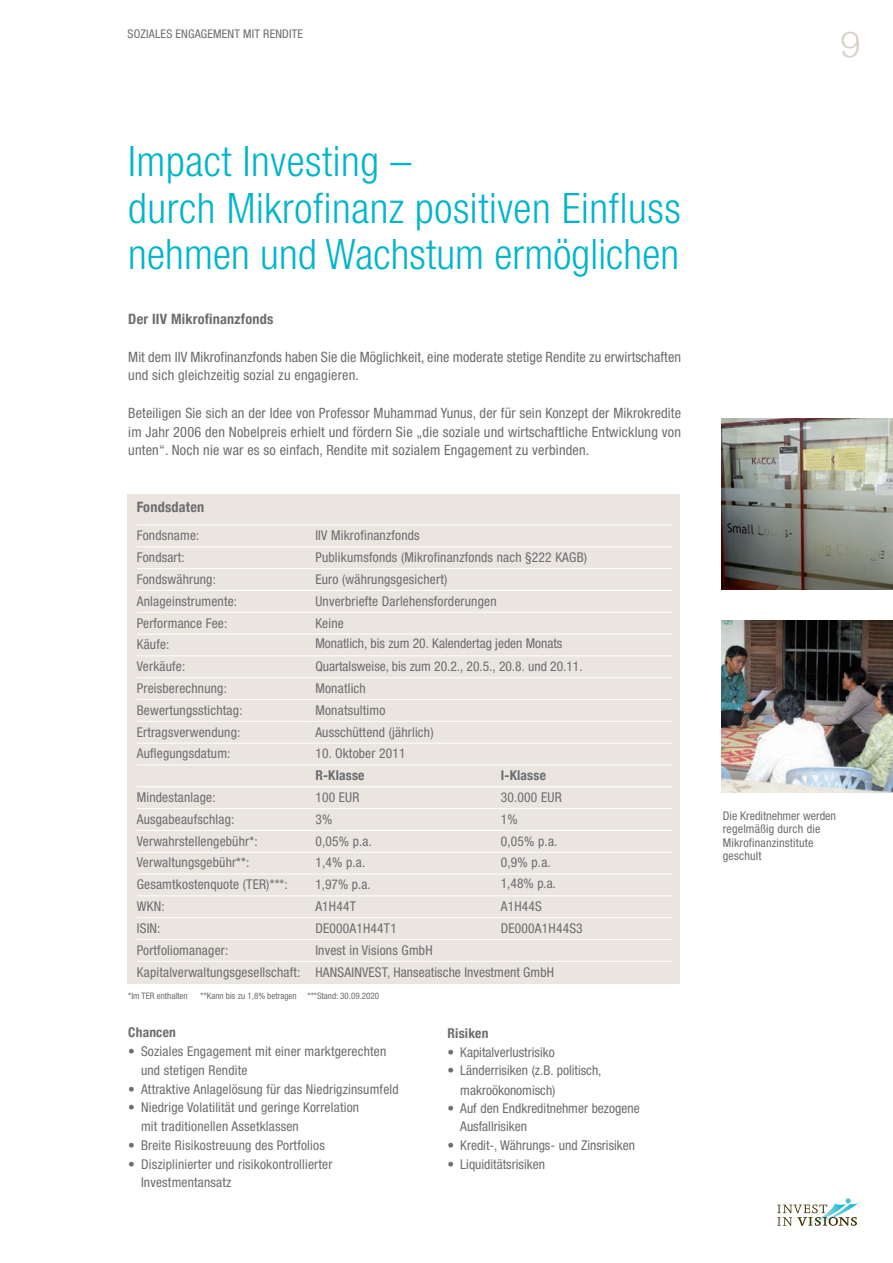
<style>
.page{position:relative;width:893px;height:1263px;background:#fff}
.page>*{position:absolute;margin:0;border:0;box-sizing:border-box;transform-origin:0 0}
.t1{font:300 condensed 42px/46.5px "Helvetica Neue";letter-spacing:.015em;color:#00b5cb}
.t2{font:300 36px "Helvetica Neue";color:#d8d0c4}
.t3{font:condensed 14.25px/18.8px "Helvetica Neue";letter-spacing:.01em;color:#6c6d70}
.t4{font:700 condensed 14.25px "Helvetica Neue";letter-spacing:.015em;color:#6c6d70}
.t5{font:condensed 13.5px/18.8px "Helvetica Neue";letter-spacing:.015em;color:#6c6d70}
.t6{font:condensed 13.5px "Helvetica Neue LT Std";color:#6c6d70}
.t7{font:700 condensed 13.5px "Helvetica Neue";letter-spacing:.015em;color:#6c6d70}
.t8{font:condensed 12px/13.5px "Helvetica Neue";letter-spacing:.015em;color:#6c6d70}
.t9{font:condensed 9px "Helvetica Neue";color:#6c6d70}
.s1{font-family:"Helvetica Neue"}
.s2{font-family:"Minion Pro";font-stretch:normal}
.s3{font-family:"Helvetica Neue LT Std"}
</style>
<div class="page">
<div style="left:128px;top:494px;width:552px;height:489px;background:#eae6df"></div>
<hr style="left:137px;top:525px;width:536px;height:1px;background:#fff">
<hr style="left:137px;top:546px;width:536px;height:1px;background:#fff">
<hr style="left:137px;top:568px;width:536px;height:1px;background:#fff">
<hr style="left:137px;top:590px;width:536px;height:1px;background:#fff">
<hr style="left:137px;top:612px;width:536px;height:1px;background:#fff">
<hr style="left:137px;top:634px;width:536px;height:1px;background:#fff">
<hr style="left:137px;top:655px;width:536px;height:1px;background:#fff">
<hr style="left:137px;top:677px;width:536px;height:1px;background:#fff">
<hr style="left:137px;top:699px;width:536px;height:1px;background:#fff">
<hr style="left:137px;top:721px;width:536px;height:1px;background:#fff">
<hr style="left:137px;top:743px;width:536px;height:1px;background:#fff">
<hr style="left:137px;top:764px;width:536px;height:1px;background:#fff">
<hr style="left:137px;top:786px;width:536px;height:1px;background:#fff">
<hr style="left:137px;top:808px;width:536px;height:1px;background:#fff">
<hr style="left:137px;top:830px;width:536px;height:1px;background:#fff">
<hr style="left:137px;top:852px;width:536px;height:1px;background:#fff">
<hr style="left:137px;top:874px;width:536px;height:1px;background:#fff">
<hr style="left:137px;top:895px;width:536px;height:1px;background:#fff">
<hr style="left:137px;top:917px;width:536px;height:1px;background:#fff">
<hr style="left:137px;top:939px;width:536px;height:1px;background:#fff">
<hr style="left:137px;top:961px;width:536px;height:1px;background:#fff">
<svg style="left:777px;top:1198px;width:81px;height:28px"></svg>
<img style="left:721px;top:418px;width:172px;height:172px">
<img style="left:721px;top:621px;width:172px;height:171px">
<p class="t8" style="left:128px;top:28px;width:177px">SOZIALES ENGAGEMENT MIT RENDITE</p>
<h1 class="t1" style="left:128px;top:142px;width:554px">Impact Investing –<br>durch Mikrofinanz positiven Einfluss nehmen und Wachstum ermöglichen</h1>
<p class="t4" style="left:128px;top:310px;width:147px">Der IIV Mikrofinanzfonds</p>
<p class="t3" style="left:128px;top:348px;width:554px">Mit dem IIV Mikrofinanzfonds haben Sie die Möglichkeit, eine moderate stetige Rendite zu erwirt schaf ten und sich gleichzeitig sozial zu engagieren.</p>
<p class="t3" style="left:128px;top:405px;width:554px;text-align:justify">Beteiligen Sie sich an der Idee von Professor Muhammad Yunus, der für sein Konzept der Mikrokredite im Jahr 2006 den Nobelpreis erhielt und fördern Sie „die soziale und wirtschaftliche Entwicklung von unten“. Noch nie war es so einfach, Rendite mit sozialem Engagement zu verbinden.</p>
<p class="t4" style="left:137px;top:498px;width:69px">Fondsdaten</p>
<p class="t5" style="left:137px;top:527px;width:64px">Fondsname:</p>
<p class="t5" style="left:315px;top:527px;width:106px">IIV Mikrofinanzfonds</p>
<p class="t5" style="left:137px;top:549px;width:50px">Fondsart:</p>
<p class="t5" style="left:315px;top:549px;width:273px">Publikumsfonds (Mikrofinanzfonds nach §222 KAGB)</p>
<p class="t5" style="left:137px;top:571px;width:81px">Fondswährung:</p>
<p class="t5" style="left:315px;top:571px;width:133px">Euro (währungsgesichert)</p>
<p class="t5" style="left:137px;top:593px;width:102px">Anlageinstrumente:</p>
<p class="t5" style="left:315px;top:593px;width:183px">Unverbriefte Darlehensforderungen</p>
<p class="t5" style="left:137px;top:614px;width:92px">Performance Fee:</p>
<p class="t5" style="left:315px;top:614px;width:30px">Keine</p>
<p class="t5" style="left:137px;top:636px;width:34px">Käufe:</p>
<p class="t6" style="left:315px;top:636px;width:249px">Monatlich, bis zum 20. Kalendertag jeden Monats</p>
<p class="t5" style="left:137px;top:658px;width:50px">Verkäufe:</p>
<p class="t6" style="left:315px;top:658px;width:269px"><span class="s1">Quartalsweise</span><span class="s2">,</span> bis zum 20.2., 20.5., 20.8. und 20.11.</p>
<p class="t5" style="left:137px;top:680px;width:92px">Preisberechnung:</p>
<p class="t5" style="left:315px;top:680px;width:52px">Monatlich</p>
<p class="t5" style="left:137px;top:702px;width:107px">Bewertungsstichtag:</p>
<p class="t5" style="left:315px;top:702px;width:72px">Monatsultimo</p>
<p class="t5" style="left:137px;top:723px;width:105px">Ertragsverwendung:</p>
<p class="t5" style="left:315px;top:723px;width:120px">Ausschüttend (jährlich)</p>
<p class="t5" style="left:137px;top:745px;width:95px">Auflegungsdatum:</p>
<p class="t5" style="left:315px;top:745px;width:92px">10. Oktober 2011</p>
<p class="t7" style="left:315px;top:767px;width:51px">r-Klasse</p>
<p class="t7" style="left:501px;top:767px;width:47px">I-Klasse</p>
<p class="t5" style="left:137px;top:789px;width:80px">Mindestanlage:</p>
<p class="t5" style="left:315px;top:789px;width:46px">100 EUR</p>
<p class="t5" style="left:501px;top:789px;width:62px">30.000 EUR</p>
<p class="t5" style="left:137px;top:811px;width:99px">Ausgabeaufschlag:</p>
<p class="t5" style="left:315px;top:811px;width:18px">3%</p>
<p class="t5" style="left:501px;top:811px;width:18px">1%</p>
<p class="t5" style="left:137px;top:833px;width:122px">Verwahrstellengebühr*:</p>
<p class="t5" style="left:315px;top:833px;width:58px">0,05% p.a.</p>
<p class="t5" style="left:501px;top:833px;width:58px">0,05% p.a.</p>
<p class="t5" style="left:137px;top:854px;width:114px">Verwaltungsgebühr**:</p>
<p class="t5" style="left:315px;top:854px;width:51px">1,4% p.a.</p>
<p class="t5" style="left:501px;top:854px;width:51px">0,9% p.a.</p>
<p class="t5" style="left:137px;top:876px;width:153px">Gesamtkostenquote (TER)***:</p>
<p class="t6" style="left:315px;top:877px;width:57px">1,97% p.a<span class="s1">.</span></p>
<p class="t6" style="left:501px;top:876px;width:57px">1,48% p.a.</p>
<p class="t5" style="left:137px;top:898px;width:29px">WKN:</p>
<p class="t5" style="left:315px;top:898px;width:42px">A1H44T</p>
<p class="t5" style="left:501px;top:898px;width:43px">A1H44S</p>
<p class="t5" style="left:137px;top:920px;width:25px">ISIN:</p>
<p class="t5" style="left:315px;top:920px;width:83px">DE000A1H44T1</p>
<p class="t5" style="left:501px;top:920px;width:83px">DE000A1H44S3</p>
<p class="t5" style="left:137px;top:942px;width:93px">Portfoliomanager:</p>
<p class="t5" style="left:137px;top:940px;width:419px;line-height:21.8px;text-indent:179px">Invest in Visions GmbH<br>Kapitalverwaltungsgesellschaft: HANSAINVEST, Hanseatische Investment GmbH</p>
<p class="t9" style="left:128px;top:993px;width:61px">*Im TER enthalten</p>
<p class="t9" style="left:201px;top:993px;width:180px">**Kann bis zu 1,8% betragen ***<span class="s3">Stand: 30.09.2020</span></p>
<p class="t7" style="left:128px;top:1024px;width:49px">Chancen</p>
<p class="t5" style="left:141px;top:1043px;width:247px;text-indent:-13px">• Soziales Engagement mit einer marktgerechten und stetigen Rendite</p>
<p class="t5" style="left:128px;top:1081px;width:272px">• Attraktive Anlagelösung für das Niedrigzinsumfeld</p>
<p class="t5" style="left:141px;top:1099px;width:220px;text-indent:-13px">• Niedrige Volatilität und geringe Korrelation mit traditionellen Assetklassen</p>
<p class="t5" style="left:128px;top:1137px;width:198px">• Breite Risikostreuung des Portfolios</p>
<p class="t5" style="left:141px;top:1156px;width:193px;text-indent:-13px">• Disziplinierter und risikokontrollierter<br>Investmentansatz</p>
<p class="t7" style="left:448px;top:1025px;width:42px">risiken</p>
<p class="t5" style="left:448px;top:1044px;width:109px">• Kapitalverlustrisiko</p>
<p class="t5" style="left:460px;top:1061px;width:143px;line-height:19.8px;text-indent:-13px">• Länderrisik<span class="s3">en</span> (z.B. politisch, makroökonomisch)</p>
<p class="t5" style="left:460px;top:1099px;width:181px;text-indent:-13px">• Auf den Endkreditnehmer bezogene<br>Ausfallrisiken</p>
<p class="t5" style="left:448px;top:1137px;width:189px">• Kredit-, Währungs- und Zinsrisiken</p>
<p class="t5" style="left:448px;top:1156px;width:99px">• Liquiditätsrisiken</p>
<h2 class="t2" style="left:840px;top:22px;width:22px">9</h2>
<p class="t8" style="left:723px;top:810px;width:115px">Die Kreditnehmer werden regelmäßig durch die<br>Mikrofinanzinstitute geschult</p>
</div>
